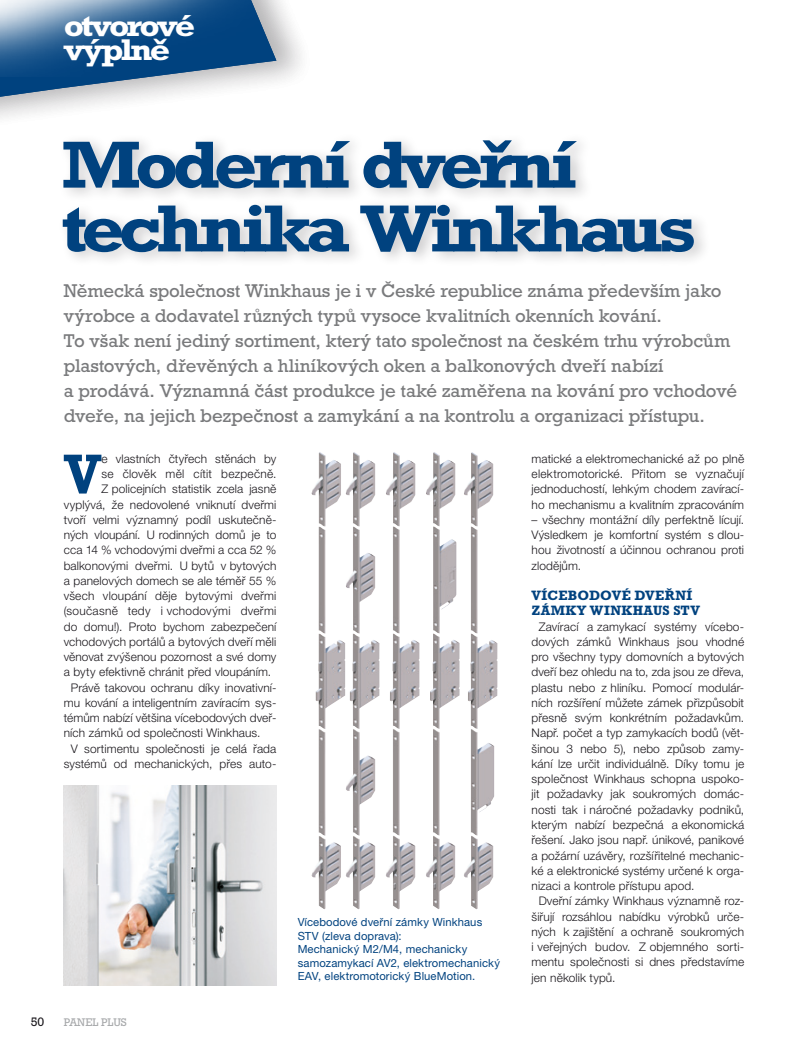
<style>
.page{position:relative;width:808px;height:1046px;background:#fff}
.page>*{position:absolute;margin:0;border:0;box-sizing:border-box;transform-origin:0 0}
.titulek{font:700 67.5px/63.8px "Rockwell CE";letter-spacing:-.075em;color:#00427f;scale:1.13 1}
.iniciála{font:700 56.75px "Rockwell CE";color:#00427f;scale:.95 1}
.titulek-2{font:700 30.38px "Rockwell CE";letter-spacing:-.075em;color:#fff;scale:1.17 1}
.perex{font:18.75px/25px "Rockwell CE";letter-spacing:-.01em;color:#797a7c}
.subhead{font:700 13.75px/15.2px "Rockwell CE";letter-spacing:.025em;color:#00427f}
.Výkřik{font:12.5px "Rockwell CE";color:#1a171c}
.text_2{font:300 11.88px/15.2px "Helvetica Neue CE";letter-spacing:.01em;color:#1a171c;text-align:justify}
.iniciála-2{font:300 11.88px "Helvetica Neue CE";letter-spacing:.01em;color:#1a171c}
.popiska{font:11.25px/13.5px "Helvetica Neue CE";letter-spacing:.01em;color:#00427f}
.t1{font:11.25px "Rockwell CE";color:#a7a9ab}
</style>
<div class="page">
<img style="left:64px;top:785px;width:212px;height:200px">
<div style="left:56px;top:131px;width:654px;height:135px;background:#1a171c;opacity:.21"></div>
<img style="left:312px;top:452px;width:67px;height:457px">
<img style="left:426px;top:452px;width:33px;height:457px">
<img style="left:386px;top:452px;width:33px;height:457px">
<img style="left:464px;top:452px;width:33px;height:457px">
<div style="left:0;top:0;width:314px;height:130px;background:#1a171c;opacity:.18"></div>
<svg style="left:0;top:0;width:276px;height:104px;background:#5981a7"></svg>
<p class="titulek-2" style="left:64px;top:8px;width:114px">otvorové</p>
<p class="titulek-2" style="left:64px;top:32px;width:92px">výplně</p>
<p class="Výkřik" style="left:31px;top:1014px;width:15px">50</p>
<p class="titulek" style="left:61px;top:132px;width:564px">Moderní dveřní technika Winkhaus</p>
<p class="perex" style="left:64px;top:278px;width:675px">Německá společnost Winkhaus je i v České republice známa především jako výrobce a dodavatel různých typů vysoce kvalitních okenních kování.<br>To však není jediný sortiment, který tato společnost na českém trhu výrobcům plastových, dřevěných a hliníkových oken a balkonových dveří nabízí<br>a prodává. Významná část produkce je také zaměřena na kování pro vchodové dveře, na jejich bezpečnost a zamykání a na kontrolu a organizaci přístupu.</p>
<p class="iniciála" style="left:64px;top:441px;width:41px">V</p>
<p class="iniciála-2" style="left:101px;top:452px;width:176px">e vlastních čtyřech stěnách by</p>
<p class="iniciála-2" style="left:101px;top:467px;width:176px">se člověk měl cítit bezpečně.</p>
<p class="iniciála-2" style="left:101px;top:482px;width:176px">Z policejních statistik zcela jasně</p>
<p class="iniciála-2" style="left:64px;top:498px;width:214px">vyplývá, že nedovolené vniknutí dveřmi</p>
<p class="iniciála-2" style="left:64px;top:513px;width:214px">tvoří velmi významný podíl uskutečně-</p>
<p class="iniciála-2" style="left:64px;top:528px;width:214px">ných vloupání. U rodinných domů je to</p>
<p class="iniciála-2" style="left:64px;top:543px;width:214px">cca 14 % vchodovými dveřmi a cca 52 %</p>
<p class="iniciála-2" style="left:64px;top:559px;width:214px">balkonovými dveřmi. U bytů v bytových</p>
<p class="iniciála-2" style="left:64px;top:574px;width:214px">a panelových domech se ale téměř 55 %</p>
<p class="iniciála-2" style="left:64px;top:589px;width:214px">všech vloupání děje bytovými dveřmi</p>
<p class="iniciála-2" style="left:64px;top:604px;width:214px">(současně tedy i vchodovými dveřmi</p>
<p class="iniciála-2" style="left:64px;top:620px;width:214px">do domu!). Proto bychom zabezpečení</p>
<p class="iniciála-2" style="left:64px;top:635px;width:214px">vchodových portálů a bytových dveří měli</p>
<p class="iniciála-2" style="left:64px;top:650px;width:214px">věnovat zvýšenou pozornost a své domy</p>
<p class="iniciála-2" style="left:64px;top:665px;width:209px">a byty efektivně chránit před vloupáním.</p>
<p class="text_2" style="left:64px;top:680px;width:214px;text-indent:7px">Právě takovou ochranu díky inovativní&shy;mu kování a inteligentním zavíracím sys&shy;témům nabízí většina vícebodových dveř&shy;ních zámků od společnosti Winkhaus.</p>
<p class="text_2" style="left:64px;top:741px;width:214px;text-align:center">V sortimentu společnosti je celá řada systémů od mechanických, přes auto-</p>
<p class="t1" style="left:64px;top:1015px;width:65px">PANEL PLUS</p>
<p class="popiska" style="left:298px;top:915px;width:204px">Vícebodové dveřní zámky Winkhaus<br>STV (zleva doprava):<br>Mechanický M2/M4, mechanicky samozamykací AV2, elektromechanický<br>EAV, elektromotorický BlueMotion.</p>
<p class="text_2" style="left:531px;top:451px;width:214px">matické a elektromechanické až po plně elektromotorické. Přitom se vyznačují jednoduchostí, lehkým chodem zavírací&shy;ho mechanismu a kvalitním zpracováním</p>
<p class="text_2" style="left:531px;top:512px;width:214px">– všechny montážní díly perfektně lícují.<br>Výsledkem je komfortní systém s dlou&shy;hou životností a účinnou ochranou proti zlodějům.</p>
<p class="subhead" style="left:531px;top:587px;width:170px">VÍCEBODOVÉ DVEŘNÍ<br>ZÁMKY WINKHAUS STV</p>
<p class="text_2" style="left:531px;top:619px;width:214px;text-indent:7px">Zavírací a zamykací systémy vícebo&shy;dových zámků Winkhaus jsou vhodné pro všechny typy domovních a bytových dveří bez ohledu na to, zda jsou ze dřeva, plastu nebo z hliníku. Pomocí modulár&shy;ních rozšíření můžete zámek přizpůsobit přesně svým konkrétním požadavkům.<br>Např. počet a typ zamykacích bodů (vět&shy;šinou 3 nebo 5), nebo způsob zamy&shy;kání lze určit individuálně. Díky tomu je společnost Winkhaus schopna uspoko&shy;jit požadavky jak soukromých domác&shy;nosti tak i náročné požadavky podniků, kterým nabízí bezpečná a ekonomická řešení. Jako jsou např. únikové, panikové a požární uzávěry, rozšířitelné mechanic&shy;ké a elektronické systémy určené k orga&shy;nizaci a kontrole přístupu apod.</p>
<p class="text_2" style="left:531px;top:893px;width:214px;text-indent:7px">Dveřní zámky Winkhaus významně roz&shy;šiřují rozsáhlou nabídku výrobků urče&shy;ných k zajištění a ochraně soukromých i veřejných budov. Z objemného sorti&shy;mentu společnosti si dnes představíme jen několik typů.</p>
</div>
